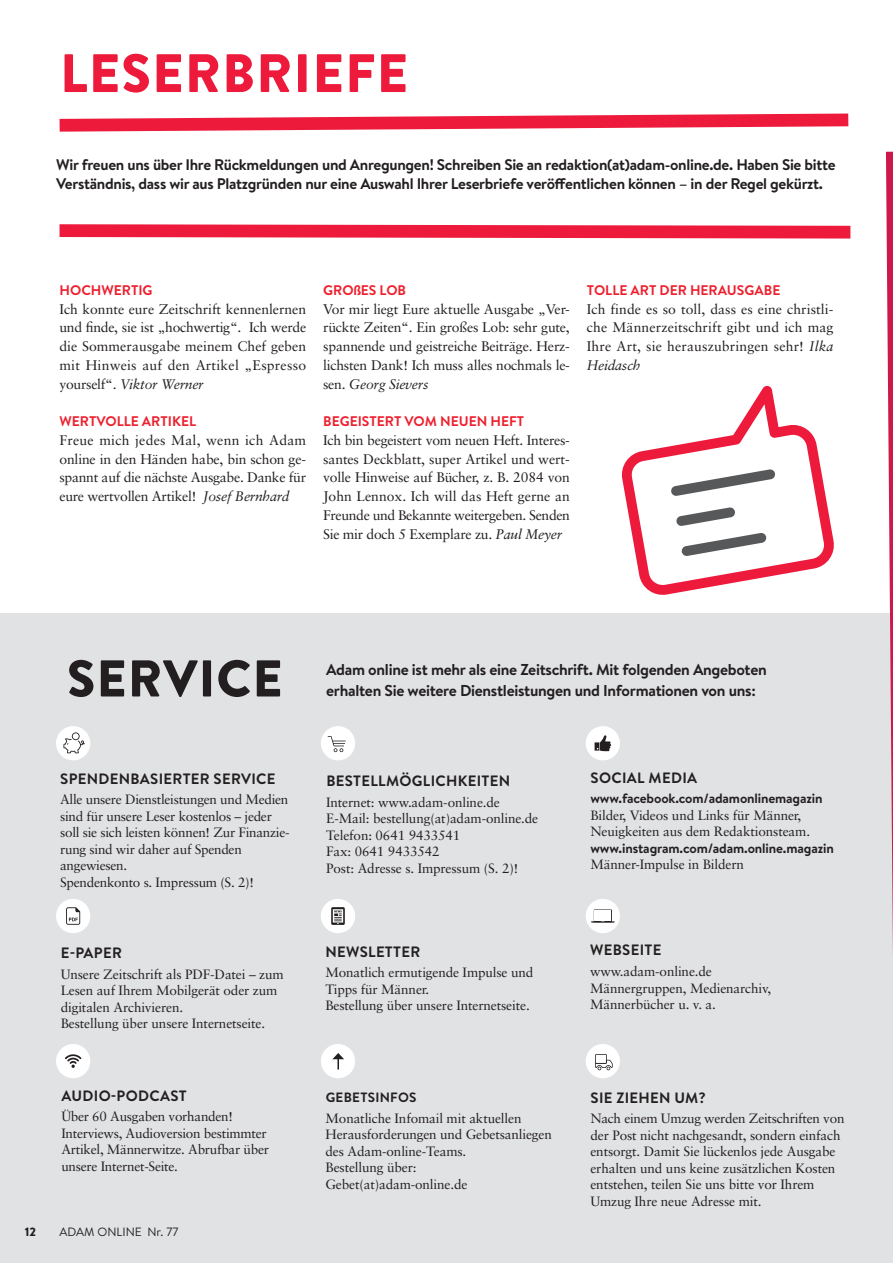
<style>
.page{position:relative;width:893px;height:1263px;background:#fff}
.page>*{position:absolute;margin:0;border:0;box-sizing:border-box;transform-origin:0 0}
.t1{font:900 54px "Brandon Grotesque";letter-spacing:.02em;color:#ed1a3c}
.t2{font:900 51.6px "Brandon Grotesque";letter-spacing:.02em;color:#231f20}
.t3{font:700 15.75px/21px "Brandon Text";letter-spacing:-.02em;color:#231f20}
.t4{font:700 15.3px/18.5px "Brandon Text";letter-spacing:-.02em;color:#231f20}
.t5{font:700 15px "Brandon Text";letter-spacing:.02em;color:#231f20}
.t6{font:13.95px/18.8px "Sabon";letter-spacing:-.015em;color:#231f20;text-align:justify}
.t7{font:700 13.95px "Brandon Text";color:#ee202e}
.t8{font:13.5px/16.5px "Sabon";letter-spacing:-.01em;color:#231f20}
.t9{font:700 13.5px "Brandon Text";letter-spacing:-.01em;color:#231f20}
.t10{font:700 13.5px "Brandon Text";letter-spacing:.02em;color:#231f20}
.t11{font:12px "Brandon Text";color:#231f20}
.t12{font:900 12px "Brandon Text";color:#231f20}
.s1{font-style:italic}
</style>
<div class="page">
<svg style="left:60px;top:114px;width:788px;height:18px"></svg>
<svg style="left:60px;top:224px;width:790px;height:15px;background:#ef3c59"></svg>
<div style="left:0;top:614px;width:893px;height:649px;background:#e1e2e4"></div>
<div style="left:586px;top:899px;width:34px;height:34px;background:#fff;border-radius:50%"></div>
<svg style="left:594px;top:909px;width:18px;height:13px"></svg>
<div style="left:595px;top:910px;width:16px;height:11px;background:#fff"></div>
<svg style="left:591px;top:921px;width:23px;height:2px"></svg>
<div style="left:586px;top:726px;width:34px;height:34px;background:#fff;border-radius:50%"></div>
<svg style="left:595px;top:735px;width:16px;height:16px"></svg>
<div style="left:321px;top:899px;width:34px;height:34px;background:#fff;border-radius:50%"></div>
<svg style="left:331px;top:907px;width:14px;height:18px"></svg>
<div style="left:56px;top:899px;width:34px;height:34px;background:#fff;border-radius:50%"></div>
<svg style="left:66px;top:907px;width:14px;height:18px"></svg>
<div style="left:321px;top:726px;width:34px;height:34px;background:#fff;border-radius:50%"></div>
<svg style="left:328px;top:736px;width:18px;height:16px"></svg>
<div style="left:56px;top:726px;width:34px;height:34px;background:#fff;border-radius:50%"></div>
<svg style="left:63px;top:732px;width:22px;height:21px"></svg>
<div style="left:56px;top:1044px;width:34px;height:34px;background:#fff;border-radius:50%"></div>
<svg style="left:65px;top:1054px;width:16px;height:14px"></svg>
<div style="left:586px;top:1044px;width:34px;height:34px;background:#fff;border-radius:50%"></div>
<svg style="left:595px;top:1054px;width:18px;height:16px"></svg>
<div style="left:321px;top:1044px;width:34px;height:34px;background:#fff;border-radius:50%"></div>
<svg style="left:332px;top:1053px;width:12px;height:16px"></svg>
<svg style="left:872px;top:151px;width:21px;height:802px"></svg>
<svg style="left:622px;top:386px;width:212px;height:209px"></svg>
<svg style="left:631px;top:404px;width:194px;height:182px"></svg>
<h1 class="t1" style="left:60px;top:35px;width:350px">LESERBRIEFE</h1>
<p class="t4" style="left:56px;top:156px;width:781px">Wir freuen uns über Ihre Rückmeldungen und Anregungen! Schreiben Sie an redaktion(at)adam-online.de. Haben Sie bitte<br>Verständnis, dass wir aus Platzgründen nur eine Auswahl Ihrer Leserbriefe veröffentlichen können – in der Regel gekürzt.</p>
<p class="t7" style="left:60px;top:280px;width:95px">HOCHWERTIG</p>
<p class="t6" style="left:59px;top:299px;width:248px">Ich konnte eure Zeitschrift kennenlernen und finde, sie ist „hochwertig“. Ich werde die Sommerausgabe meinem Chef geben mit Hinweis auf den Artikel „Espresso yourself“. <span class="s1">Viktor Werner</span></p>
<p class="t7" style="left:60px;top:411px;width:138px">WERTVOLLE ARTIKEL</p>
<p class="t6" style="left:59px;top:430px;width:248px">Freue mich jedes Mal, wenn ich Adam online in den Händen habe, bin schon ge&shy;spannt auf die nächste Ausgabe. Danke für eure wertvollen Artikel! <span class="s1">Josef Bernhard</span></p>
<p class="t7" style="left:323px;top:280px;width:85px">GROßES LOB</p>
<p class="t6" style="left:323px;top:299px;width:248px">Vor mir liegt Eure aktuelle Ausgabe „Ver&shy;rückte Zeiten“. Ein großes Lob: sehr gute, spannende und geistreiche Beiträge. Herz&shy;lichsten Dank! Ich muss alles nochmals le&shy;sen. <span class="s1">Georg Sievers</span></p>
<p class="t7" style="left:323px;top:411px;width:202px">BEGEISTERT VOM NEUEN HEFT</p>
<p class="t6" style="left:323px;top:430px;width:248px">Ich bin begeistert vom neuen Heft. Interes&shy;santes Deckblatt, super Artikel und wert&shy;volle Hinweise auf Bücher, z. B. 2084 von John Lennox. Ich will das Heft gerne an Freunde und Bekannte weitergeben. Senden Sie mir doch 5 Exemplare zu. <span class="s1">Paul Meyer</span></p>
<p class="t7" style="left:587px;top:280px;width:195px">TOLLE ART DER HERAUSGABE</p>
<p class="t6" style="left:587px;top:299px;width:248px">Ich finde es so toll, dass es eine christli&shy;che Männerzeitschrift gibt und ich mag Ihre Art, sie herauszubringen sehr! <span class="s1">Ilka Heidasch</span></p>
<h2 class="t2" style="left:67px;top:642px;width:217px">SERVICE</h2>
<p class="t3" style="left:326px;top:659px;width:442px">Adam online ist mehr als eine Zeitschrift. Mit folgenden Angeboten erhalten Sie weitere Dienstleistungen und Informationen von uns:</p>
<p class="t5" style="left:60px;top:768px;width:217px">SPENDENBASIERTER SERVICE</p>
<p class="t8" style="left:60px;top:791px;width:231px">Alle unsere Dienstleistungen und Medien sind für unsere Leser kostenlos – jeder soll sie sich leisten können! Zur Finanzie&shy;rung sind wir daher auf Spenden angewiesen.<br>Spendenkonto s. Impressum (S. 2)!</p>
<p class="t5" style="left:61px;top:942px;width:63px">E-PAPER</p>
<p class="t8" style="left:61px;top:965px;width:225px">Unsere Zeitschrift als PDF-Datei – zum Lesen auf Ihrem Mobilgerät oder zum digitalen Archivieren.<br>Bestellung über unsere Internetseite.</p>
<p class="t5" style="left:62px;top:1085px;width:127px">AUDIO-PODCAST</p>
<p class="t8" style="left:61px;top:1108px;width:209px">Über 60 Ausgaben vorhanden!<br>Interviews, Audioversion bestimmter<br>Artikel, Männerwitze. Abrufbar über unsere Internet-Seite.</p>
<p class="t12" style="left:25px;top:1223px;width:13px">12</p>
<p class="t11" style="left:60px;top:1223px;width:120px">ADAM ONLINE Nr. 77</p>
<p class="t5" style="left:326px;top:770px;width:185px">BESTELLMÖGLICHKEITEN</p>
<p class="t8" style="left:326px;top:794px;width:214px">Internet: www.adam-online.de<br>E-Mail: bestellung(at)adam-online.de<br>Telefon: 0641 9433541<br>Fax: 0641 9433542<br>Post: Adresse s. Impressum (S. 2)!</p>
<p class="t5" style="left:325px;top:941px;width:96px">NEWSLETTER</p>
<p class="t8" style="left:325px;top:964px;width:209px">Monatlich ermutigende Impulse und<br>Tipps für Männer.<br>Bestellung über unsere Internetseite.</p>
<p class="t10" style="left:326px;top:1088px;width:92px">GEBETSINFOS</p>
<p class="t8" style="left:326px;top:1109px;width:228px">Monatliche Infomail mit aktuellen<br>Herausforderungen und Gebetsanliegen des Adam-online-Teams.<br>Bestellung über:<br>Gebet(at)adam-online.de</p>
<p class="t5" style="left:590px;top:767px;width:108px">SOCIAL MEDIA</p>
<p class="t9" style="left:590px;top:789px;width:234px">www.facebook.com/adamonlinemagazin</p>
<p class="t8" style="left:590px;top:807px;width:221px">Bilder, Videos und Links für Männer,<br>Neuigkeiten aus dem Redaktionsteam.</p>
<p class="t9" style="left:590px;top:839px;width:245px">www.instagram.com/adam.online.magazin</p>
<p class="t8" style="left:590px;top:856px;width:155px">Männer-Impulse in Bildern</p>
<p class="t5" style="left:590px;top:940px;width:73px">WEBSEITE</p>
<p class="t8" style="left:590px;top:963px;width:183px">www.adam-online.de<br>Männergruppen, Medienarchiv,<br>Männerbücher u. v. a.</p>
<p class="t5" style="left:590px;top:1087px;width:117px">SIE ZIEHEN UM?</p>
<p class="t8" style="left:590px;top:1110px;width:256px">Nach einem Umzug werden Zeitschriften von der Post nicht nachgesandt, sondern einfach entsorgt. Damit Sie lückenlos jede Ausgabe erhalten und uns keine zusätzlichen Kosten entstehen, teilen Sie uns bitte vor Ihrem Umzug Ihre neue Adresse mit.</p>
</div>
